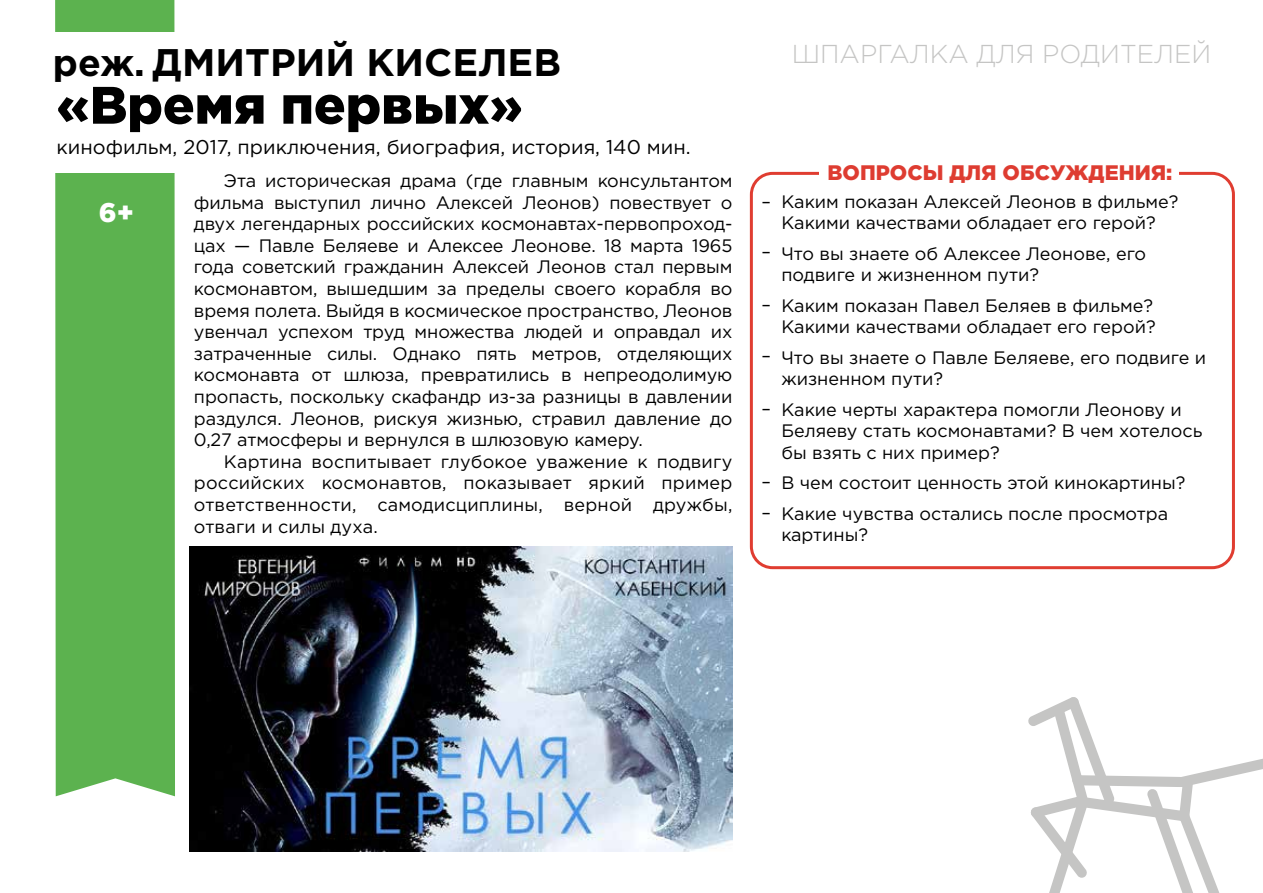
<style>
.page{position:relative;width:1263px;height:893px;background:#fff}
.page>*{position:absolute;margin:0;border:0;box-sizing:border-box;transform-origin:0 0}
.t1{font:900 52.65px "Gotham Pro";color:#000}
.t2{font:700 38.4px "Gotham Pro";color:#000}
.t3{font:900 27px "Gotham Pro";color:#fff}
.t4{font:300 25.8px "Gotham Pro";color:#c5c5c4}
.t5{font:900 21px "Gotham Pro";color:#de3c31}
.t6{font:19.95px "Gotham Pro";color:#000}
.t7{font:18px/21.6px "Gotham Pro";color:#000}
.s1{font-size:37.2px}
</style>
<div class="page">
<div style="left:750px;top:172px;width:485px;height:397px;border:3px solid #e03d31;border-radius:21px"></div>
<div style="left:820px;top:157px;width:359px;height:34px;background:#fff"></div>
<svg style="left:1028px;top:697px;width:235px;height:196px"></svg>
<div style="left:55px;top:0;width:120px;height:796px;background:#5cb24f"></div>
<div style="left:53px;top:32px;width:122px;height:140px;background:#fff"></div>
<img style="left:190px;top:546px;width:543px;height:306px">
<h2 class="t2" style="left:53px;top:40px;width:510px"><span class="s1">реж.</span> ДМИТРИЙ КИСЕЛЕВ</h2>
<h1 class="t1" style="left:57px;top:75px;width:468px">«Время первых»</h1>
<p class="t6" style="left:57px;top:136px;width:636px">кинофильм, 2017, приключения, биография, история, 140 мин.</p>
<p class="t7" style="left:194px;top:170px;width:540px;text-align:justify;text-indent:30px">Эта историческая драма (где главным консультантом фильма выступил лично Алексей Леонов) повествует о двух легендарных российских космонавтах-первопроход&shy;цах — Павле Беляеве и Алексее Леонове. 18 марта 1965 года советский гражданин Алексей Леонов стал первым космонавтом, вышедшим за пределы своего корабля во время полета. Выйдя в космическое пространство, Леонов увенчал успехом труд множества людей и оправдал их затраченные силы. Однако пять метров, отделяющих космонавта от шлюза, превратились в непреодолимую пропасть, поскольку скафандр из-за разницы в давлении раздулся. Леонов, рискуя жизнью, стравил давление до 0,27 атмосферы и вернулся в шлюзовую камеру.</p>
<p class="t7" style="left:194px;top:450px;width:540px;text-align:justify;text-indent:30px">Картина воспитывает глубокое уважение к подвигу российских космонавтов, показывает яркий пример ответственности, самодисциплины, верной дружбы, отваги и силы духа.</p>
<h3 class="t3" style="left:99px;top:197px;width:37px">6+</h3>
<p class="t7" style="left:761px;top:191px;width:11px">–</p>
<p class="t7" style="left:761px;top:241px;width:11px">–</p>
<p class="t7" style="left:761px;top:294px;width:11px">–</p>
<p class="t7" style="left:761px;top:345px;width:11px">–</p>
<p class="t7" style="left:761px;top:398px;width:11px">–</p>
<p class="t7" style="left:761px;top:466px;width:11px;line-height:30.6px">– –</p>
<h3 class="t4" style="left:792px;top:40px;width:421px">ШПАРГАЛКА ДЛЯ РОДИТЕЛЕЙ</h3>
<p class="t5" style="left:827px;top:160px;width:346px">ВОПРОСЫ ДЛЯ ОБСУЖДЕНИЯ:</p>
<p class="t7" style="left:781px;top:191px;width:398px">Каким показан Алексей Леонов в фильме?<br>Какими качествами обладает его герой?</p>
<p class="t7" style="left:781px;top:242px;width:366px">Что вы знаете об Алексее Леонове, его подвиге и жизненном пути?</p>
<p class="t7" style="left:781px;top:294px;width:376px">Каким показан Павел Беляев в фильме?<br>Какими качествами обладает его герой?</p>
<p class="t7" style="left:781px;top:346px;width:426px">Что вы знаете о Павле Беляеве, его подвиге и жизненном пути?</p>
<p class="t7" style="left:781px;top:398px;width:422px">Какие черты характера помогли Леонову и<br>Беляеву стать космонавтами? В чем хотелось бы взять с них пример?</p>
<p class="t7" style="left:781px;top:467px;width:406px;line-height:30.5px">В чем состоит ценность этой кинокартины?<br>Какие чувства остались после просмотра</p>
<p class="t7" style="left:781px;top:524px;width:88px">картины?</p>
</div>
